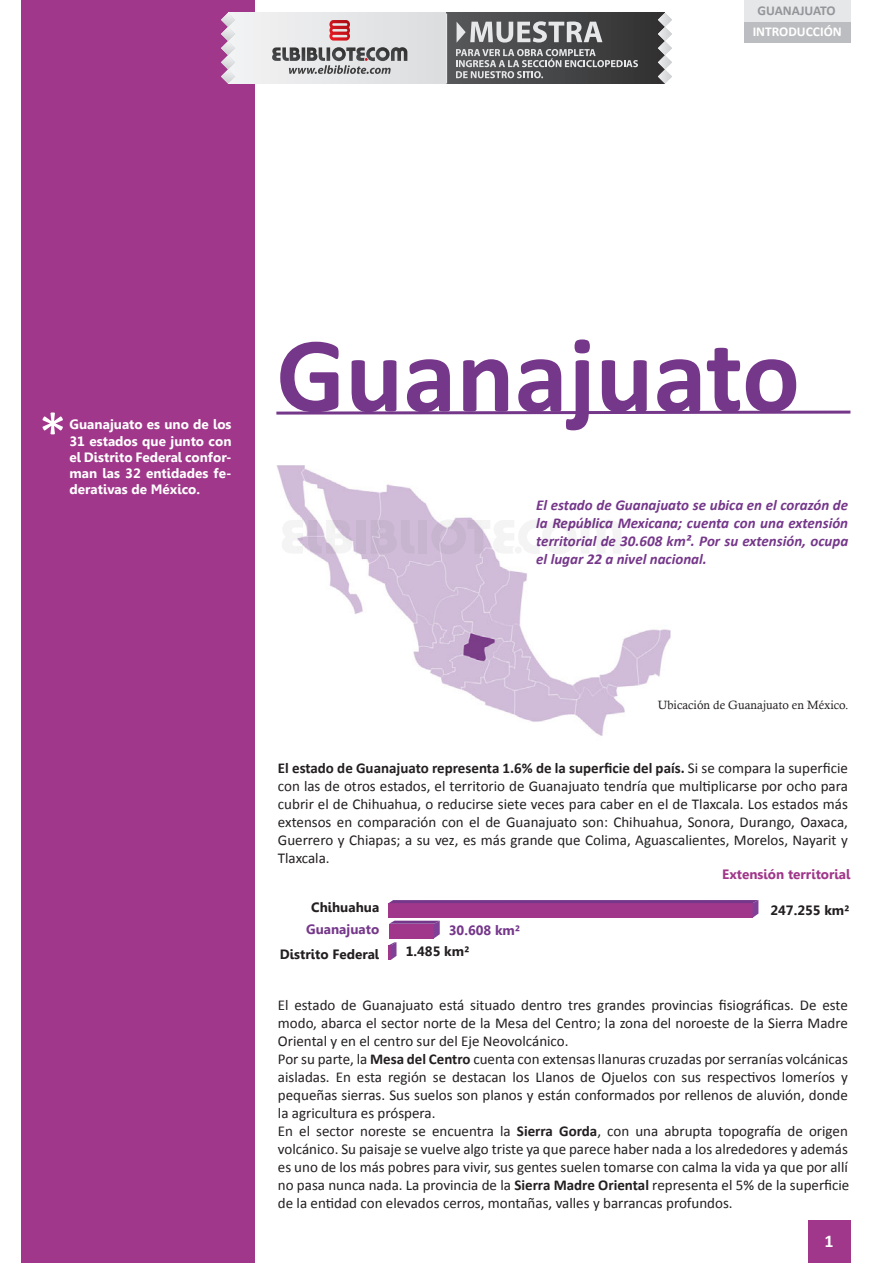
<style>
.page{position:relative;width:893px;height:1263px;background:#fff}
.page>*{position:absolute;margin:0;border:0;box-sizing:border-box;transform-origin:0 0}
.t1{font:700 108px "Calibri";color:#75378a}
.t2{font:700 18px "Calibri";color:#fff}
.t3{font:15px/18px "Calibri";color:#231f20;text-align:justify}
.t4{font:italic 700 15px/18px "Calibri";color:#75378a;text-align:justify}
.t5{font:700 13.5px/16.2px "Gisha";color:#fff;text-align:justify}
.t6{font:700 13.5px "Gisha";color:#231f20}
.t7{font:700 13.5px "Gisha";color:#a0378a}
.t8{font:700 13.5px "Gisha";color:#75378a}
.t9{font:700 13.5px "Calibri";color:#fff}
.t10{font:700 13.5px "Calibri";color:#939598}
.t11{font:12px "Calisto";color:#231f20}
.s1{font-weight:700}
</style>
<div class="page">
<div style="left:808px;top:1220px;width:42px;height:43px;background:#a0378a"></div>
<img style="left:277px;top:466px;width:394px;height:270px">
<div style="left:21px;top:0;width:234px;height:1263px;background:#a0378a"></div>
<div style="left:744px;top:21px;width:106px;height:22px;background:#bcbdc0"></div>
<div style="left:744px;top:0;width:106px;height:21px;background:#e6e7e9"></div>
<svg style="left:276px;top:410px;width:575px;height:5px"></svg>
<svg style="left:43px;top:412px;width:20px;height:22px"></svg>
<svg style="left:388px;top:900px;width:370px;height:60px"></svg>
<div style="left:228px;top:13px;width:437px;height:71px;background:#e6e7e9"></div>
<svg style="left:278px;top:520px;width:78px;height:34px"></svg>
<div style="left:356px;top:520px;width:9px;height:34px;background:#c7b4cf"></div>
<svg style="left:371px;top:520px;width:43px;height:34px"></svg>
<div style="left:418px;top:520px;width:9px;height:34px;background:#c7b4cf"></div>
<svg style="left:431px;top:519px;width:190px;height:35px"></svg>
<div style="left:446px;top:13px;width:219px;height:71px;background:linear-gradient(to right,#595a5c,#313131)"></div>
<svg style="left:221px;top:13px;width:14px;height:71px"></svg>
<svg style="left:658px;top:13px;width:14px;height:71px"></svg>
<svg style="left:329px;top:20px;width:21px;height:21px"></svg>
<svg style="left:272px;top:47px;width:135px;height:27px"></svg>
<svg style="left:456px;top:49px;width:182px;height:29px;background:#6f7071"></svg>
<svg style="left:457px;top:21px;width:145px;height:22px"></svg>
<hr style="left:446px;top:14px;width:1px;height:70px;background:#e6e7e9">
<p class="t10" style="left:758px;top:2px;width:79px">GUANAJUATO</p>
<p class="t9" style="left:753px;top:24px;width:91px">INTRODUCCIÓN</p>
<p class="t5" style="left:70px;top:417px;width:163px">Guanajuato es uno de los</p>
<p class="t5" style="left:70px;top:433px;width:163px">31 estados que junto con</p>
<p class="t5" style="left:70px;top:449px;width:163px">el Distrito Federal confor&shy;man las 32 entidades fe&shy;derativas de México.</p>
<p class="t1" style="left:276px;top:308px;width:525px">Guanajuato</p>
<p class="t4" style="left:536px;top:495px;width:314px">El estado de Guanajuato se ubica en el corazón de la República Mexicana; cuenta con una extensión territorial de 30.608 km². Por su extensión, ocupa el lugar 22 a nivel nacional.</p>
<p class="t11" style="left:658px;top:698px;width:192px">Ubicación de Guanajuato en México.</p>
<p class="t3" style="left:278px;top:758px;width:572px"><span class="s1">El estado de Guanajuato representa 1.6% de la superficie del país.</span> Si se compara la superficie con las de otros estados, el territorio de Guanajuato tendría que multiplicarse por ocho para cubrir el de Chihuahua, o reducirse siete veces para caber en el de Tlaxcala. Los estados más extensos en comparación con el de Guanajuato son: Chihuahua, Sonora, Durango, Oaxaca, Guerrero y Chiapas; a su vez, es más grande que Colima, Aguascalientes, Morelos, Nayarit y Tlaxcala.</p>
<p class="t6" style="left:311px;top:899px;width:69px">Chihuahua</p>
<p class="t8" style="left:306px;top:922px;width:75px">Guanajuato</p>
<p class="t6" style="left:280px;top:946px;width:101px">Distrito Federal</p>
<p class="t8" style="left:449px;top:922px;width:73px">30.608 km²</p>
<p class="t6" style="left:406px;top:943px;width:65px">1.485 km²</p>
<p class="t7" style="left:722px;top:867px;width:130px">Extensión territorial</p>
<p class="t6" style="left:770px;top:903px;width:81px">247.255 km²</p>
<p class="t3" style="left:278px;top:995px;width:571px">El estado de Guanajuato está situado dentro tres grandes provincias fisiográficas. De este modo, abarca el sector norte de la Mesa del Centro; la zona del noroeste de la Sierra Madre Oriental y en el centro sur del Eje Neovolcánico.</p>
<p class="t3" style="left:278px;top:1049px;width:572px">Por su parte, la <span class="s1">Mesa del Centro</span> cuenta con extensas llanuras cruzadas por serranías volcánicas aisladas. En esta región se destacan los Llanos de Ojuelos con sus respectivos lomeríos y pequeñas sierras. Sus suelos son planos y están conformados por rellenos de aluvión, donde la agricultura es próspera.</p>
<p class="t3" style="left:278px;top:1121px;width:573px">En el sector noreste se encuentra la <span class="s1">Sierra Gorda</span>, con una abrupta topografía de origen volcánico. Su paisaje se vuelve algo triste ya que parece haber nada a los alrededores y además es uno de los más pobres para vivir, sus gentes suelen tomarse con calma la vida ya que por allí no pasa nunca nada. La provincia de la <span class="s1">Sierra Madre Oriental</span> representa el 5% de la superficie de la entidad con elevados cerros, montañas, valles y barrancas profundos.</p>
<p class="t2" style="left:824px;top:1230px;width:11px">1</p>
</div>
